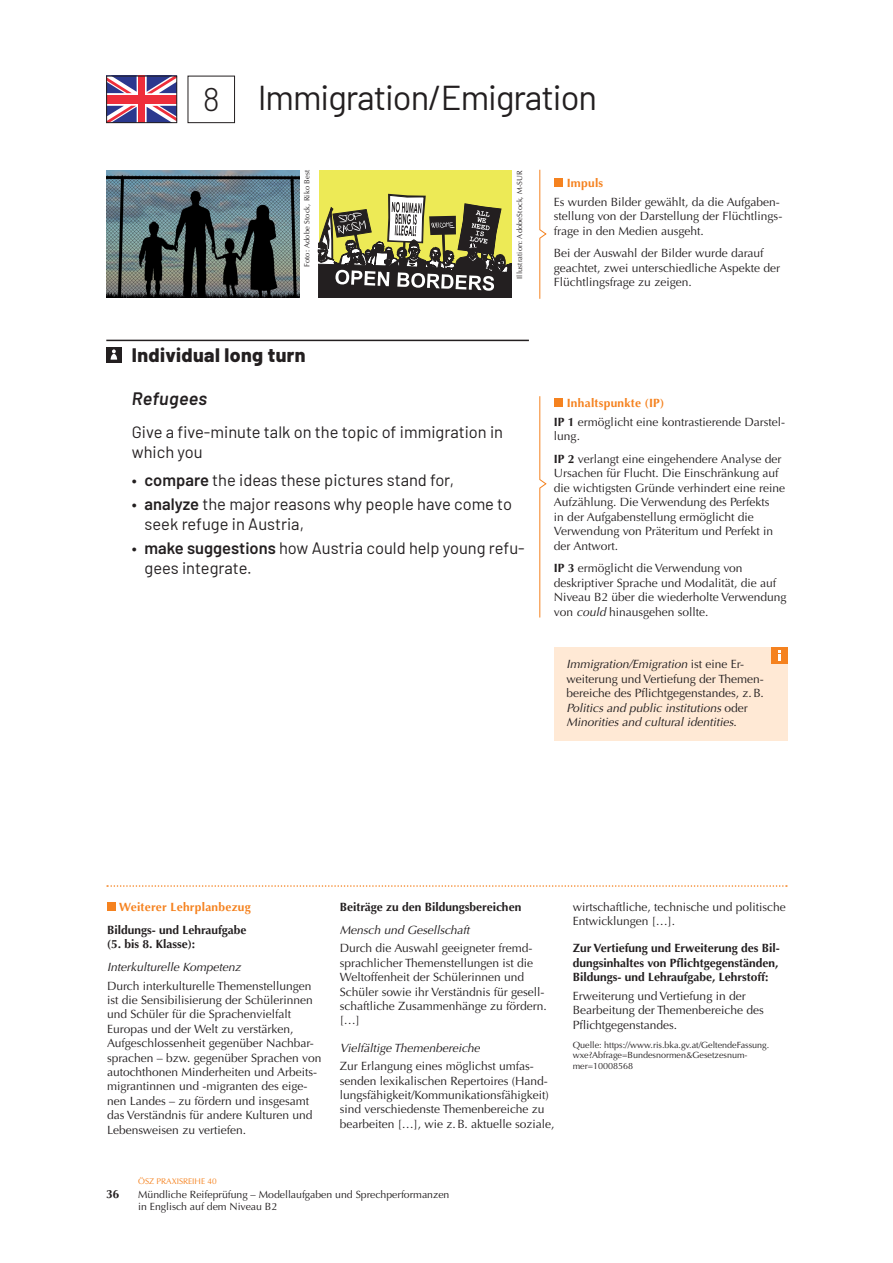
<style>
.page{position:relative;width:893px;height:1263px;background:#fff}
.page>*{position:absolute;margin:0;border:0;box-sizing:border-box;transform-origin:0 0}
.Topic_-_ENG{font:34.5px "Barlow";letter-spacing:-.03em;color:#231f20}
.Task-Nr{font:300 33px "Barlow";color:#231f20}
.Einzelarbeit_Partner{font:800 19.5px "Barlow";letter-spacing:.02em;color:#231f20}
.Aufgabenstellung_-_H{font:italic 600 18px "Barlow";letter-spacing:.02em;color:#231f20}
.Aufgabenstellung_-_F{font:16.5px/19.8px "Barlow";color:#231f20}
.Erklaerungen_unten{font:12px/14.4px "Optima LTCYR";color:#231f20}
.Erklaerungen_oben{font:12px/14.4px "Optima LTCYR";color:#231f20}
.Erklaerung_unten_-_H{font:700 12px/14.4px "Optima LTCYR";color:#231f20}
.Erklaerungen_oben-2{font:italic 12px/14.4px "Optima LTCYR";color:#231f20}
.Erklaerungen_unten-2{font:italic 12px "Optima LTCYR";color:#231f20}
.Erklaerungen_oben-3{font:700 12px "Optima LTCYR";letter-spacing:.02em;color:#f5821f}
.Erklaerung_unten___H{font:700 12px "Optima LTCYR";letter-spacing:.02em;color:#f5821f}
.t1{font:10.5px/12.6px "Optima LTCYR";color:#231f20}
.Erklaerungen_unten-3{font:9px/10.5px "Optima LTCYR";color:#231f20}
.t2{font:8.25px "Optima LTCYR";color:#f5821f}
.Fotocredit{font:7.5px "Optima LTCYR";letter-spacing:.02em;color:#231f20}
.s1{font-weight:600}
.s2{font-weight:700}
.s3{font-style:italic}
.s4{font-style:normal}
</style>
<div class="page">
<hr style="left:106px;top:340px;width:423px;height:1px;background:#231f20">
<div style="left:106px;top:347px;width:15px;height:15px;background:#231f20"></div>
<svg style="left:111px;top:349px;width:6px;height:11px"></svg>
<div style="left:188px;top:76px;width:47px;height:47px;border:1px solid #231f20"></div>
<svg style="left:108px;top:78px;width:67px;height:43px"></svg>
<div style="left:106px;top:76px;width:71px;height:47px;border:1px solid #231f20"></div>
<img style="left:106px;top:170px;width:193px;height:128px">
<div style="left:319px;top:170px;width:193px;height:123px;background:#edea56"></div>
<svg style="left:318px;top:194px;width:194px;height:104px"></svg>
<div style="left:107px;top:902px;width:8px;height:9px;background:#f5821f"></div>
<svg style="left:539px;top:169px;width:8px;height:130px"></svg>
<svg style="left:539px;top:396px;width:8px;height:222px"></svg>
<div style="left:554px;top:179px;width:8px;height:8px;background:#f5821f"></div>
<div style="left:554px;top:399px;width:8px;height:8px;background:#f5821f"></div>
<svg style="left:107px;top:885px;width:680px;height:2px"></svg>
<div style="left:554px;top:647px;width:233px;height:94px;background:#ffe9d5"></div>
<div style="left:771px;top:647px;width:16px;height:16px;background:#f5821f"></div>
<svg style="left:778px;top:650px;width:3px;height:11px"></svg>
<p class="Task-Nr" style="left:203px;top:75px;width:19px">8</p>
<p class="Topic_-_ENG" style="left:258px;top:73px;width:341px">Immigration/Emigration</p>
<p class="Fotocredit" style="left:302px;top:267px;width:98px;rotate:-90deg">Foto: Adobe Stock, Riko Best</p>
<p class="Fotocredit" style="left:515px;top:279px;width:110px;rotate:-90deg">Illustration: AdobeStock, M-SUR</p>
<p class="Erklaerungen_oben-3" style="left:567px;top:175px;width:38px">Impuls</p>
<p class="Erklaerungen_oben" style="left:554px;top:195px;width:230px">Es wurden Bilder gewählt, da die Aufgaben&shy;stellung von der Darstellung der Flüchtlings&shy;frage in den Medien ausgeht.</p>
<p class="Erklaerungen_oben" style="left:554px;top:246px;width:228px">Bei der Auswahl der Bilder wurde darauf geachtet, zwei unterschiedliche Aspekte der<br>Flüchtlingsfrage zu zeigen.</p>
<p class="Einzelarbeit_Partner" style="left:132px;top:341px;width:175px">Individual long turn</p>
<p class="Aufgabenstellung_-_H" style="left:132px;top:386px;width:77px">Refugees</p>
<p class="Aufgabenstellung_-_F" style="left:132px;top:421px;width:373px">Give a five-minute talk on the topic of immigration in which you</p>
<p class="Aufgabenstellung_-_F" style="left:132px;top:469px;width:324px">• <span class="s1">compare</span> the ideas these pictures stand for,</p>
<p class="Aufgabenstellung_-_F" style="left:145px;top:493px;width:369px;text-indent:-13px">• <span class="s1">analyze</span> the major reasons why people have come to seek refuge in Austria,</p>
<p class="Aufgabenstellung_-_F" style="left:145px;top:537px;width:382px;text-indent:-13px">• <span class="s1">make suggestions</span> how Austria could help young refu&shy;gees integrate.</p>
<p class="Erklaerungen_oben-3" style="left:567px;top:395px;width:99px">Inhaltspunkte (IP)</p>
<p class="Erklaerungen_oben" style="left:554px;top:415px;width:233px"><span class="s2">IP 1</span> ermöglicht eine kontrastierende Darstel&shy;lung.</p>
<p class="Erklaerungen_oben" style="left:554px;top:452px;width:233px"><span class="s2">IP 2</span> verlangt eine eingehendere Analyse der Ursachen für Flucht. Die Einschränkung auf die wichtigsten Gründe verhindert eine reine Aufzählung. Die Verwendung des Perfekts<br>in der Aufgabenstellung ermöglicht die Verwendung von Präteritum und Perfekt in der Antwort.</p>
<p class="Erklaerungen_oben" style="left:554px;top:561px;width:234px"><span class="s2">IP 3</span> ermöglicht die Verwendung von deskriptiver Sprache und Modalität, die auf Niveau B2 über die wiederholte Verwendung von <span class="s3">could</span> hinausgehen sollte.</p>
<p class="Erklaerungen_oben-2" style="left:566px;top:657px;width:199px">Immigration/Emigration <span class="s4">ist eine Er&shy;weiterung und Vertiefung der Themen&shy;bereiche des Pflichtgegenstandes, z.B.<br></span>Politics and public institutions <span class="s4">oder </span>Minorities and cultural identities<span class="s4">.</span></p>
<p class="Erklaerung_unten___H" style="left:119px;top:899px;width:133px">Weiterer Lehrplanbezug</p>
<p class="Erklaerung_unten_-_H" style="left:107px;top:922px;width:141px">Bildungs- und Lehraufgabe (5. bis 8. Klasse):</p>
<p class="Erklaerungen_unten-2" style="left:107px;top:959px;width:135px">Interkulturelle Kompetenz</p>
<p class="Erklaerungen_unten" style="left:107px;top:978px;width:216px">Durch interkulturelle Themenstellungen ist die Sensibilisierung der Schülerinnen und Schüler für die Sprachenvielfalt Europas und der Welt zu verstärken, Aufgeschlossenheit gegenüber Nachbar&shy;sprachen – bzw. gegenüber Sprachen von autochthonen Minderheiten und Arbeits&shy;migrantinnen und -migranten des eige&shy;nen Landes – zu fördern und insgesamt das Verständnis für andere Kulturen und Lebensweisen zu vertiefen.</p>
<p class="t2" style="left:138px;top:1176px;width:80px">ÖSZ PRAXISREIHE 40</p>
<p class="Erklaerung_unten_-_H" style="left:340px;top:899px;width:183px">Beiträge zu den Bildungsbereichen</p>
<p class="Erklaerungen_unten-2" style="left:340px;top:922px;width:131px">Mensch und Gesellschaft</p>
<p class="Erklaerungen_unten" style="left:340px;top:941px;width:208px">Durch die Auswahl geeigneter fremd&shy;sprachlicher Themenstellungen ist die Weltoffenheit der Schülerinnen und Schüler sowie ihr Verständnis für gesell&shy;schaftliche Zusammenhänge zu fördern. […]</p>
<p class="Erklaerungen_unten-2" style="left:340px;top:1040px;width:141px">Vielfältige Themenbereiche</p>
<p class="Erklaerungen_unten" style="left:340px;top:1059px;width:216px">Zur Erlangung eines möglichst umfas&shy;senden lexikalischen Repertoires (Hand&shy;lungsfähigkeit/Kommunikationsfähigkeit) sind verschiedenste Themenbereiche zu bearbeiten […], wie z.B. aktuelle soziale,</p>
<p class="Erklaerung_unten_-_H" style="left:106px;top:1186px;width:15px">36</p>
<p class="t1" style="left:138px;top:1188px;width:313px">Mündliche Reifeprüfung – Modellaufgaben und Sprechperformanzen in Englisch auf dem Niveau B2</p>
<p class="Erklaerungen_unten" style="left:573px;top:899px;width:215px">wirtschaftliche, technische und politische<br>Entwicklungen […].</p>
<p class="Erklaerung_unten_-_H" style="left:573px;top:941px;width:208px;text-align:justify">Zur Vertiefung und Erweiterung des Bil&shy;dungsinhaltes von Pflichtgegenständen, Bildungs- und Lehraufgabe, Lehrstoff:</p>
<p class="Erklaerungen_unten" style="left:573px;top:989px;width:193px">Erweiterung und Vertiefung in der<br>Bearbeitung der Themenbereiche des<br>Pflichtgegenstandes.</p>
<p class="Erklaerungen_unten-3" style="left:573px;top:1039px;width:198px">Quelle: https://www.ris.bka.gv.at/GeltendeFassung. wxe?Abfrage=Bundesnormen&amp;Gesetzesnum&shy;mer=10008568</p>
</div>
